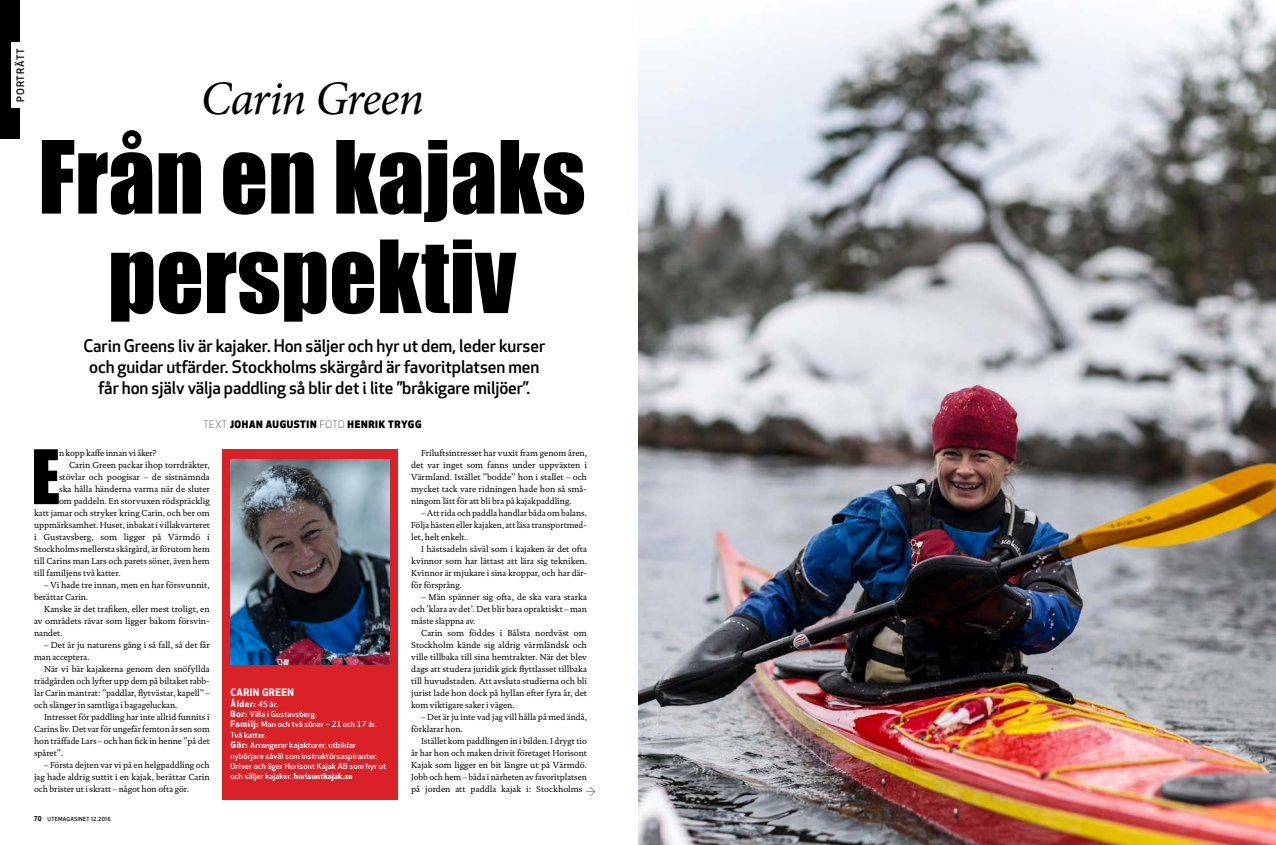
<style>
.page{position:relative;width:1276px;height:845px;background:#fff}
.page>*{position:absolute;margin:0;border:0;box-sizing:border-box;transform-origin:0 0}
.t1{font:93.1px/99.5px "Impact";color:#000;text-align:center}
.t2{font:69.4px "Impact";color:#000}
.t3{font:italic 48px "Minion Pro";letter-spacing:-.03em;color:#000}
.t4{font:500 17px/21px "UTE Apex New";letter-spacing:-.005em;color:#000;text-align:center}
.t5{font:300 12px "UTE Apex New";color:#000}
.t6{font:800 10px "UTE Apex New";letter-spacing:.065em;color:#000}
.t7{font:700 10px "UTE Apex New";letter-spacing:.04em;color:#fff}
.t8{font:500 10px "UTE Apex New";letter-spacing:.1em;color:#000}
.t9{font:8.7px/12px "DTL Documenta TOT";letter-spacing:-.005em;color:#000;text-align:justify}
.t10{font:700 8.7px "UTE Apex New";letter-spacing:.055em;color:#fff}
.t11{font:500 8px/10.4px "UTE Apex New";letter-spacing:.01em;color:#fff}
.t12{font:500 5.5px "UTE Apex New";letter-spacing:.05em;color:#000}
.s1{font-weight:300}
.s2{font-weight:700;font-size:6.5px}
.s3{font-weight:500;font-size:8px}
.s4{font-weight:700;font-size:8.7px}
.s5{font-weight:700}
</style>
<div class="page">
<div style="left:0;top:0;width:20px;height:139px;background:#000"></div>
<div style="left:11px;top:43px;width:19px;height:65px;background:#fff"></div>
<img style="left:638px;top:0;width:638px;height:845px">
<div style="left:223px;top:449px;width:175px;height:350px;background:#da2128"></div>
<img style="left:231px;top:459px;width:159px;height:205px">
<p class="t8" style="left:14px;top:102px;width:55px;rotate:-90deg">PORTRÄTT</p>
<h3 class="t3" style="left:201px;top:66px;width:225px">Carin Green</h3>
<h1 class="t1" style="left:38px;top:125px;width:549px">Från en kajaks perspektiv</h1>
<h3 class="t4" style="left:83px;top:335px;width:463px">Carin Greens liv är kajaker. Hon säljer och hyr ut dem, leder kurser och guidar utfärder. Stockholms skärgård är favoritplatsen men får hon själv välja paddling så blir det i lite ”bråkigare miljöer”.</h3>
<p class="t6" style="left:203px;top:417px;width:220px"><span class="s1">TEXT</span> JOHAN AUGUSTIN <span class="s1">FOTO</span> HENRIK TRYGG</p>
<h2 class="t2" style="left:31px;top:423px;width:30px">E</h2>
<p class="t9" style="left:59px;top:447px;width:99px">n kopp kaffe innan vi åker?</p>
<p class="t9" style="left:69px;top:459px;width:142px">Carin Green packar ihop torrdräkter,</p>
<p class="t9" style="left:59px;top:471px;width:152px">stövlar och poogisar – de sistnämnda</p>
<p class="t9" style="left:59px;top:483px;width:152px">ska hålla händerna varma när de sluter</p>
<p class="t9" style="left:59px;top:495px;width:152px">om paddeln. En storvuxen rödspräcklig</p>
<p class="t9" style="left:34px;top:507px;width:177px">katt jamar och stryker kring Carin, och ber om</p>
<p class="t9" style="left:34px;top:519px;width:177px">uppmärksamhet. Huset, inbakat i villakvarteret</p>
<p class="t9" style="left:34px;top:531px;width:177px">i Gustavsberg, som ligger på Värmdö i</p>
<p class="t9" style="left:34px;top:543px;width:177px">Stockholms mellersta skärgård, är förutom hem</p>
<p class="t9" style="left:34px;top:555px;width:177px">till Carins man Lars och parets söner, även hem</p>
<p class="t9" style="left:34px;top:567px;width:88px">till familjens två katter.</p>
<p class="t9" style="left:34px;top:579px;width:177px;text-indent:10px">– Vi hade tre innan, men en har försvunnit, berättar Carin.</p>
<p class="t9" style="left:34px;top:603px;width:177px;text-indent:10px">Kanske är det trafiken, eller mest troligt, en av områdets rävar som ligger bakom försvin&shy;nandet.</p>
<p class="t9" style="left:34px;top:639px;width:177px;text-indent:10px">– Det är ju naturens gång i så fall, så det får man acceptera.</p>
<p class="t9" style="left:34px;top:663px;width:177px;text-indent:10px">När vi bär kajakerna genom den snöfyllda trädgården och lyfter upp dem på biltaket rabb&shy;lar Carin mantrat: ”paddlar, flytvästar, kapell” – och slänger in samtliga i bagageluckan.</p>
<p class="t9" style="left:34px;top:711px;width:177px;text-indent:10px">Intresset för paddling har inte alltid funnits i Carins liv. Det var för ungefär femton år sen som hon träffade Lars – och han fick in henne ”på det spåret”.</p>
<p class="t9" style="left:34px;top:759px;width:177px;text-indent:10px">– Första dejten var vi på en helgpaddling och jag hade aldrig suttit i en kajak, berättar Carin och brister ut i skratt – något hon ofta gör.</p>
<p class="t12" style="left:34px;top:815px;width:78px"><span class="s2">70</span> UTEMAGASINET 12.2016</p>
<p class="t7" style="left:231px;top:685px;width:65px">CARIN GREEN</p>
<p class="t10" style="left:231px;top:697px;width:49px">Ålder: <span class="s3">45 år.</span></p>
<p class="t11" style="left:231px;top:709px;width:157px"><span class="s4">Bor:</span> Villa i Gustavsberg.<br><span class="s4">Familj:</span> Man och två söner – 21 och 17 år.<br>Två katter.<br><span class="s4">Gör:</span> Arrangerar kajakturer, utbildar nybörjare såväl som instruktörsaspiranter.<br>Driver och äger Horisont Kajak AB som hyr ut och säljer kajaker. <span class="s5">horisontkajak.se</span></p>
<p class="t9" style="left:411px;top:447px;width:177px;text-indent:10px">Friluftsintresset har vuxit fram genom åren, det var inget som fanns under uppväxten i Värmland. Istället ”bodde” hon i stallet – och mycket tack vare ridningen hade hon så små&shy;ningom lätt för att bli bra på kajakpaddling.</p>
<p class="t9" style="left:411px;top:507px;width:177px;text-indent:10px">– Att rida och paddla handlar båda om balans.<br>Följa hästen eller kajaken, att läsa transportmed&shy;let, helt enkelt.</p>
<p class="t9" style="left:411px;top:543px;width:177px;text-indent:10px">I hästsadeln såväl som i kajaken är det ofta kvinnor som har lättast att lära sig tekniken.<br>Kvinnor är mjukare i sina kroppar, och har där&shy;för försprång.</p>
<p class="t9" style="left:411px;top:591px;width:177px;text-indent:10px">– Män spänner sig ofta, de ska vara starka och ’klara av det’. Det blir bara opraktiskt – man måste slappna av.</p>
<p class="t9" style="left:411px;top:627px;width:177px;text-indent:10px">Carin som föddes i Bålsta nordväst om Stockholm kände sig aldrig värmländsk och ville tillbaka till sina hemtrakter. När det blev dags att studera juridik gick flyttlasset tillbaka till huvudstaden. Att avsluta studierna och bli jurist lade hon dock på hyllan efter fyra år, det kom viktigare saker i vägen.</p>
<p class="t9" style="left:411px;top:711px;width:177px;text-indent:10px">– Det är ju inte vad jag vill hålla på med ändå, förklarar hon.</p>
<p class="t9" style="left:411px;top:735px;width:177px;text-indent:10px">Istället kom paddlingen in i bilden. I drygt tio år har hon och maken drivit företaget Horisont Kajak som ligger en bit längre ut på Värmdö.<br>Jobb och hem – båda i närheten av favoritplatsen på jorden att paddla kajak i: Stockholms</p>
<h3 class="t5" style="left:585px;top:784px;width:11px">→</h3>
</div>
